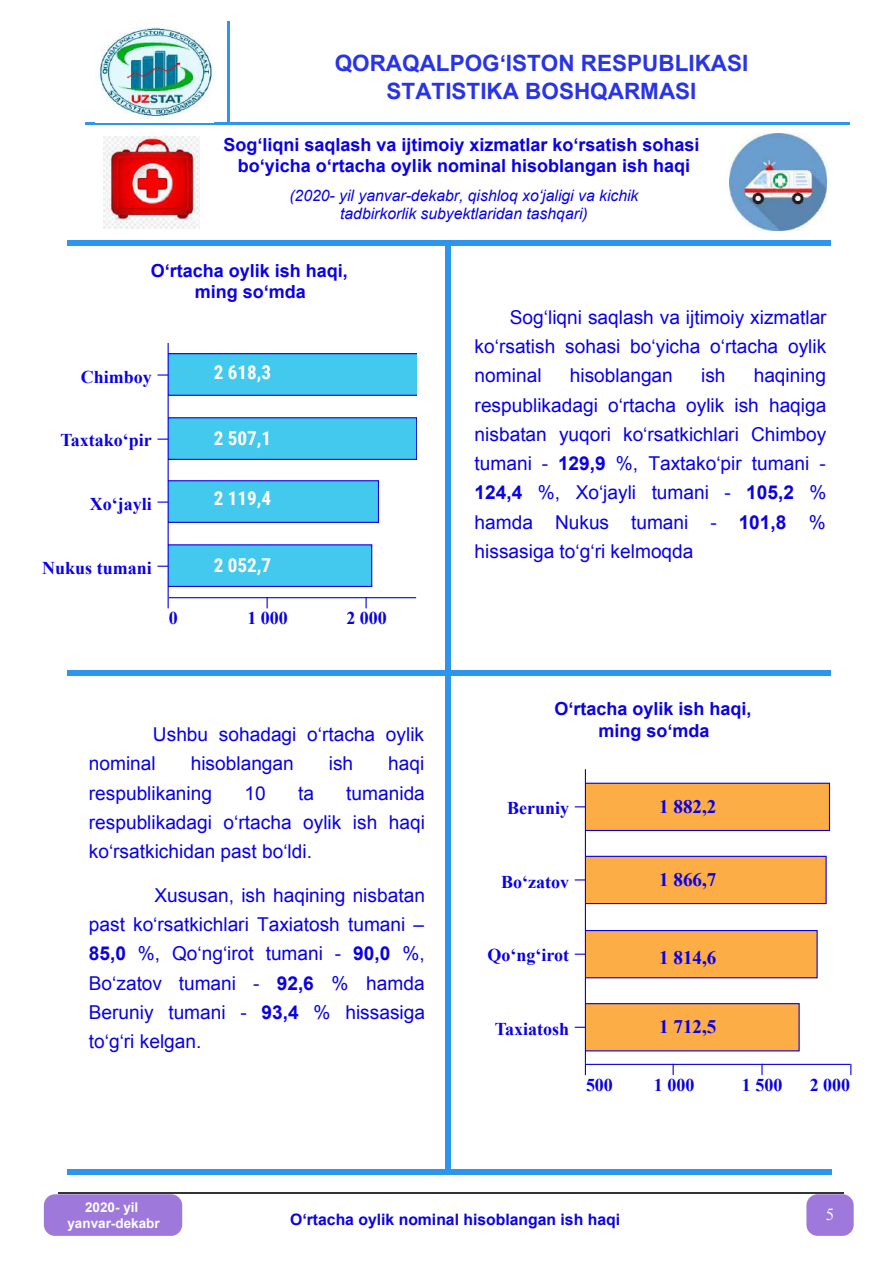
<style>
.page{position:relative;width:893px;height:1262px;background:#fff}
.page>*{position:absolute;margin:0;border:0;box-sizing:border-box;transform-origin:0 0}
.t1{font:700 22.5px/28px "Arial";color:#2934e6;text-align:center}
.t2{font:19.05px/29.2px "Arial";color:#0a00e7;text-align:justify}
.t3{font:700 19.05px "Roboto Condensed";color:#fff}
.t4{font:700 19.05px "Times New Roman";color:#0a00e7}
.t5{font:700 18px/21.3px "Arial";color:#0a00e7;text-align:center}
.t6{font:700 18px "Times New Roman";color:#0a00e7}
.t7{font:16.8px "Times New Roman";color:#fdffff}
.t8{font:italic 15.75px/18px "Arial";color:#0a00e7;text-align:center}
.t9{font:700 15.75px "Arial";color:#0a00e7}
.t10{font:700 13.5px/15.8px "Arial";color:#fff;text-align:center}
.s1{font-weight:700}
</style>
<div class="page">
<hr style="left:85px;top:123px;width:765px;height:2px;background:#2d95ec">
<hr style="left:227px;top:21px;width:2px;height:102px;background:#2d95ec">
<img style="left:96px;top:27px;width:117px;height:92px">
<hr style="left:58px;top:1191px;width:785px;height:2px;background:#333">
<div style="left:44px;top:1194px;width:138px;height:41px;background:#9e79db"></div>
<svg style="left:806px;top:1194px;width:47px;height:41px;background:#a380dd"></svg>
<div style="left:67px;top:241px;width:764px;height:5px;background:#2d95ec"></div>
<div style="left:67px;top:1169px;width:765px;height:6px;background:#2d95ec"></div>
<div style="left:445px;top:242px;width:6px;height:929px;background:#2d95ec"></div>
<img style="left:103px;top:136px;width:96px;height:92px">
<img style="left:730px;top:134px;width:96px;height:96px">
<div style="left:67px;top:670px;width:764px;height:6px;background:#2d95ec"></div>
<hr style="left:167px;top:343px;width:2px;height:254px;background:#0a00e7">
<svg style="left:266px;top:598px;width:2px;height:10px"></svg>
<svg style="left:167px;top:597px;width:2px;height:11px"></svg>
<hr style="left:169px;top:597px;width:247px;height:1px;background:#0a00e7">
<svg style="left:157px;top:353px;width:259px;height:43px;background:#47c0ed"></svg>
<svg style="left:157px;top:417px;width:259px;height:43px;background:#48c0ed"></svg>
<svg style="left:157px;top:480px;width:222px;height:43px;background:#49c0ed"></svg>
<svg style="left:157px;top:544px;width:215px;height:43px;background:#49bfed"></svg>
<hr style="left:585px;top:769px;width:1px;height:294px;background:#0a00e7">
<svg style="left:850px;top:1063px;width:1px;height:12px"></svg>
<svg style="left:585px;top:1063px;width:1px;height:12px"></svg>
<hr style="left:586px;top:1063px;width:264px;height:1px;background:#0a00e7">
<svg style="left:574px;top:782px;width:256px;height:49px;background:#efa858"></svg>
<svg style="left:574px;top:855px;width:252px;height:49px;background:#f1aa58"></svg>
<svg style="left:574px;top:930px;width:243px;height:48px;background:#f1a855"></svg>
<svg style="left:574px;top:1003px;width:225px;height:48px;background:#f1a955"></svg>
<p class="t1" style="left:335px;top:50px;width:415px">QORAQALPOG‘ISTON RESPUBLIKASI<br>STATISTIKA BOSHQARMASI</p>
<p class="t5" style="left:223px;top:134px;width:477px">Sog‘liqni saqlash va ijtimoiy xizmatlar ko‘rsatish sohasi bo‘yicha o‘rtacha oylik nominal hisoblangan ish haqi</p>
<p class="t8" style="left:289px;top:187px;width:350px">(2020- yil yanvar-dekabr, qishloq xo‘jaligi va kichik tadbirkorlik subyektlaridan tashqari)</p>
<p class="t5" style="left:151px;top:260px;width:198px">O‘rtacha oylik ish haqi, ming so‘mda</p>
<p class="t6" style="left:81px;top:364px;width:72px">Chimboy</p>
<p class="t3" style="left:214px;top:359px;width:59px">2 618,3</p>
<p class="t6" style="left:60px;top:428px;width:93px">Taxtako‘pir</p>
<p class="t6" style="left:90px;top:491px;width:63px">Xo‘jayli</p>
<p class="t3" style="left:214px;top:425px;width:59px">2 507,1</p>
<p class="t3" style="left:214px;top:485px;width:59px">2 119,4</p>
<p class="t6" style="left:42px;top:555px;width:111px">Nukus tumani</p>
<p class="t3" style="left:214px;top:552px;width:59px">2 052,7</p>
<p class="t6" style="left:169px;top:605px;width:10px">0</p>
<p class="t6" style="left:247px;top:605px;width:42px">1 000</p>
<p class="t6" style="left:346px;top:605px;width:42px">2 000</p>
<p class="t2" style="left:89px;top:720px;width:337px;text-indent:64px">Ushbu sohadagi o‘rtacha oylik nominal</p>
<p class="t2" style="left:191px;top:749px;width:105px">hisoblangan</p>
<p class="t2" style="left:329px;top:749px;width:26px">ish</p>
<p class="t2" style="left:388px;top:749px;width:38px">haqi</p>
<p class="t2" style="left:89px;top:778px;width:125px">respublikaning</p>
<p class="t2" style="left:244px;top:778px;width:23px">10</p>
<p class="t2" style="left:298px;top:778px;width:17px">ta</p>
<p class="t2" style="left:89px;top:778px;width:337px;text-indent:257px">tumanida respublikadagi o‘rtacha oylik ish haqi ko‘rsatkichidan past bo‘ldi.</p>
<p class="t2" style="left:89px;top:880px;width:338px;text-indent:65px">Xususan, ish haqining nisbatan past ko‘rsatkichlari Taxiatosh tumani – <span class="s1">85,0</span> %, Qo‘ng‘irot tumani - <span class="s1">90,0</span> %, Bo‘zatov tumani - <span class="s1">92,6</span> % hamda Beruniy tumani - <span class="s1">93,4</span> % hissasiga to‘g‘ri kelgan.</p>
<p class="t2" style="left:474px;top:303px;width:353px;text-indent:35px">Sog‘liqni saqlash va ijtimoiy xizmatlar ko‘rsatish sohasi bo‘yicha o‘rtacha oylik nominal</p>
<p class="t2" style="left:474px;top:361px;width:353px;text-indent:279px">haqining respublikadagi o‘rtacha oylik ish haqiga nisbatan yuqori ko‘rsatkichlari Chimboy tumani - <span class="s1">129,9</span> %, Taxtako‘pir tumani - <span class="s1">124,4</span> %, Xo‘jayli tumani - <span class="s1">105,2</span> % hamda Nukus tumani - <span class="s1">101,8</span> % hissasiga to‘g‘ri kelmoqda</p>
<p class="t2" style="left:569px;top:361px;width:105px">hisoblangan</p>
<p class="t2" style="left:701px;top:361px;width:26px">ish</p>
<p class="t5" style="left:554px;top:698px;width:198px">O‘rtacha oylik ish haqi, ming so‘mda</p>
<p class="t6" style="left:507px;top:795px;width:63px">Beruniy</p>
<p class="t6" style="left:501px;top:869px;width:69px">Bo‘zatov</p>
<p class="t4" style="left:659px;top:793px;width:59px">1 882,2</p>
<p class="t4" style="left:659px;top:866px;width:59px">1 866,7</p>
<p class="t6" style="left:487px;top:942px;width:83px">Qo‘ng‘irot</p>
<p class="t4" style="left:659px;top:944px;width:59px">1 814,6</p>
<p class="t6" style="left:494px;top:1017px;width:76px">Taxiatosh</p>
<p class="t4" style="left:659px;top:1013px;width:59px">1 712,5</p>
<p class="t6" style="left:586px;top:1072px;width:28px">500</p>
<p class="t6" style="left:653px;top:1072px;width:42px">1 000</p>
<p class="t6" style="left:742px;top:1072px;width:42px">1 500</p>
<p class="t6" style="left:809px;top:1072px;width:42px">2 000</p>
<p class="t10" style="left:67px;top:1200px;width:94px">2020- yil yanvar-dekabr</p>
<p class="t9" style="left:290px;top:1208px;width:331px">O‘rtacha oylik nominal hisoblangan ish haqi</p>
<p class="t7" style="left:825px;top:1203px;width:10px">5</p>
</div>
